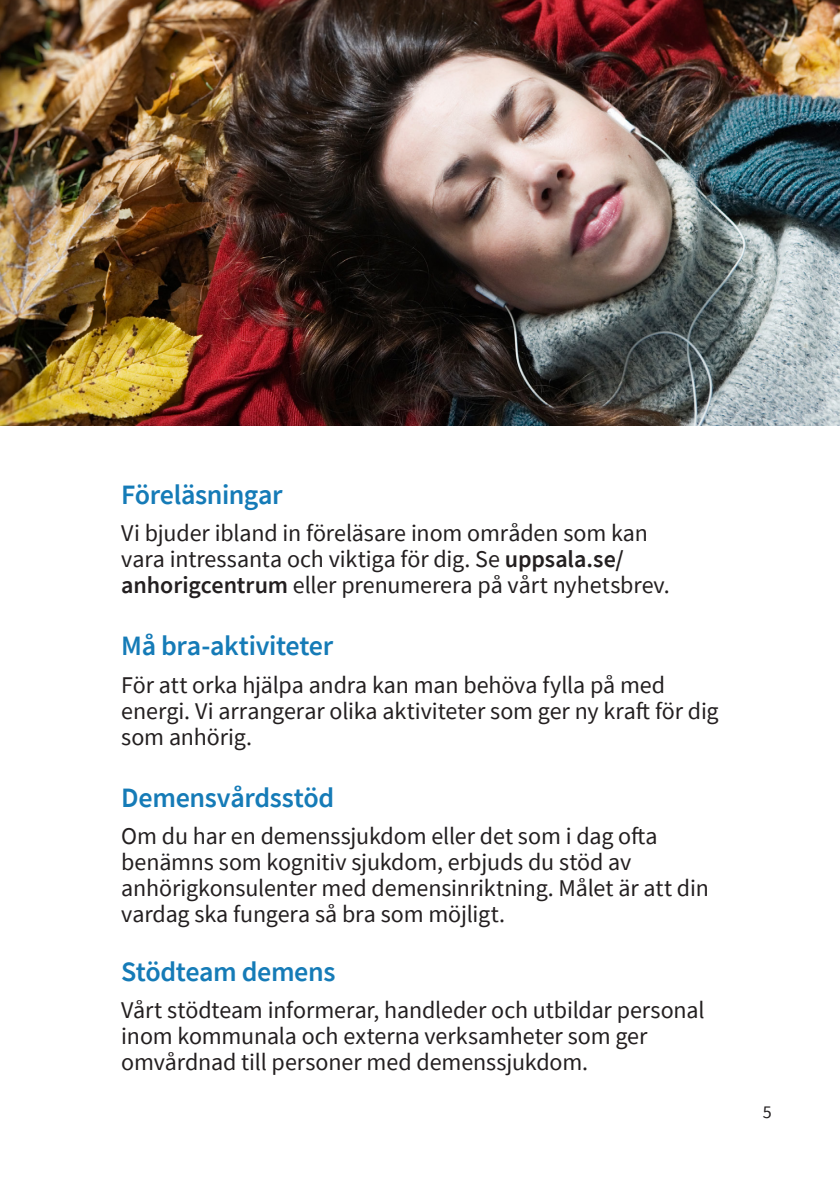
<style>
.page{position:relative;width:840px;height:1191px;background:#fff}
.page>*{position:absolute;margin:0;border:0;box-sizing:border-box;transform-origin:0 0}
.Mellanrubrik_14_demi{font:600 28px "Source Sans Pro";letter-spacing:-.015em;color:#157bb7}
.Brödtext_12_13{font:24px/26px "Source Sans Pro";letter-spacing:-.005em;color:#231f20}
.t1{font:18px "Source Sans Pro";color:#231f20}
.s1{font-weight:600}
</style>
<div class="page">
<img style="left:0;top:0;width:839px;height:425px">
<p class="Mellanrubrik_14_demi" style="left:121px;top:476px;width:163px">Föreläsningar</p>
<p class="Brödtext_12_13" style="left:121px;top:520px;width:549px">Vi bjuder ibland in föreläsare inom områden som kan vara intressanta och viktiga för dig. Se <span class="s1">uppsala.se/ anhorigcentrum</span> eller prenumerera på vårt nyhetsbrev.</p>
<p class="Mellanrubrik_14_demi" style="left:121px;top:627px;width:213px">Må bra-aktiviteter</p>
<p class="Brödtext_12_13" style="left:121px;top:671px;width:598px">För att orka hjälpa andra kan man behöva fylla på med energi. Vi arrangerar olika aktiviteter som ger ny kraft för dig som anhörig.</p>
<p class="Mellanrubrik_14_demi" style="left:121px;top:779px;width:214px">Demensvårdsstöd</p>
<p class="Brödtext_12_13" style="left:121px;top:823px;width:588px">Om du har en demenssjukdom eller det som i dag ofta benämns som kognitiv sjukdom, erbjuds du stöd av anhörigkonsulenter med demensinriktning. Målet är att din vardag ska fungera så bra som möjligt.</p>
<p class="Mellanrubrik_14_demi" style="left:121px;top:953px;width:215px">Stödteam demens</p>
<p class="Brödtext_12_13" style="left:121px;top:997px;width:584px">Vårt stödteam informerar, handleder och utbildar personal inom kommunala och externa verksamheter som ger omvårdnad till personer med demenssjukdom.</p>
<p class="t1" style="left:762px;top:1100px;width:10px">5</p>
</div>
